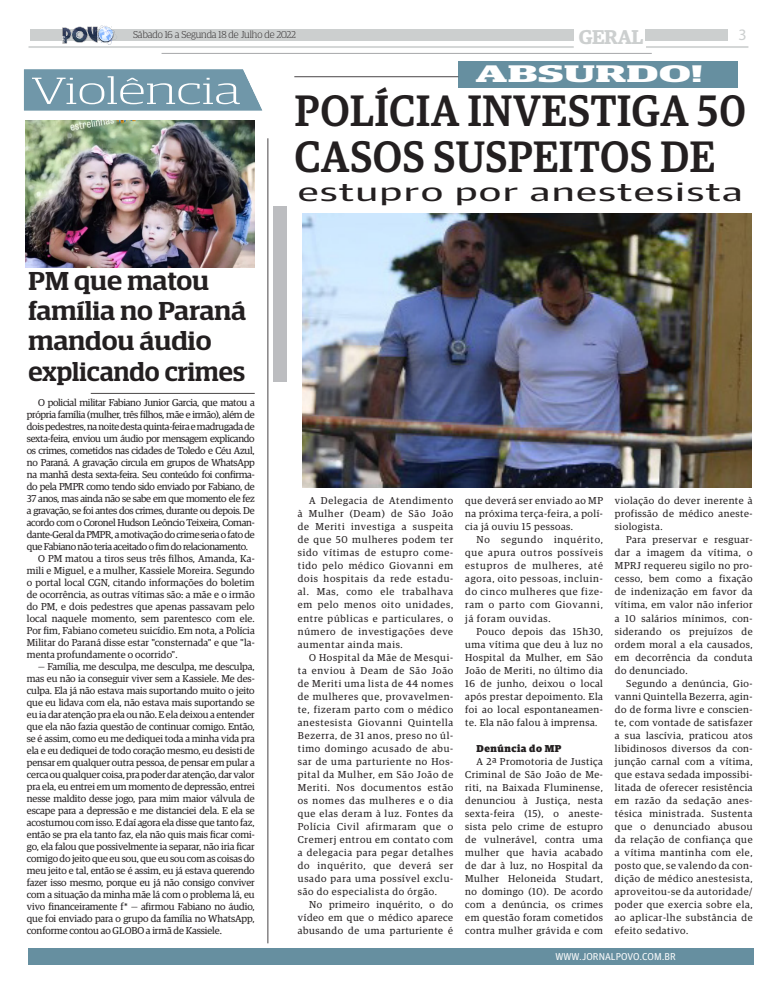
<style>
.page{position:relative;width:783px;height:993px;background:#fff}
.page>*{position:absolute;margin:0;border:0;box-sizing:border-box;transform-origin:0 0}
.Título_-_2_colunas{font:500 44px/46px "Guardian Egyptian";letter-spacing:.02em;color:#231f20;scale:.94 1}
.Título_-_2_colunas-2{font:300 38px "Guardian Egyptian Display";color:#fff;scale:1.49 1}
.Título_-_2_colunas-3{font:500 26px/30px "Guardian Egyptian Display";color:#231f20;scale:1.13 1}
.Título_-_2_colunas-4{font:26px "Guardian Agate Sans G1 D Regular";color:#231f20;scale:1.81 1}
.Título_-_2_colunas-5{font:500 26px "Guardian Egyptian Display";color:#231f20;scale:1.06 1}
.Título_-_2_colunas-6{font:700 24px "Guardian Egyptian Display";color:#fff;scale:2 1}
.Título_-_2_colunas-7{font:600 20px "Guardian Egyptian";letter-spacing:-.02em;color:#cccfcf}
.Título_-_2_colunas-8{font:16px "Myriad Pro";color:#cccfcf}
.Texto_interno_comum{font:10px/13px "Guardian Egyptian";letter-spacing:.05em;color:#231f20;text-align:justify}
.Título_-_2_colunas-9{font:300 10px "Guardian Egyptian Display";color:#231f20}
.Título_-_2_colunas-10{font:10px "Guardian Agate Sans G1 D Regular";color:#fff}
.Texto_interno_comum-2{font:900 10px "Guardian Egyptian";letter-spacing:.05em;color:#231f20}
</style>
<div class="page">
<div style="left:30px;top:29px;width:543px;height:11px;background:#cccfcf"></div>
<div style="left:645px;top:29px;width:82px;height:11px;background:#cccfcf"></div>
<hr style="left:646px;top:46px;width:102px;height:2px;background:#cccfcf">
<hr style="left:28px;top:46px;width:545px;height:2px;background:#cccfcf">
<hr style="left:161px;top:53px;width:490px;height:1px;background:#939598">
<div style="left:28px;top:947px;width:725px;height:17px;background:#668fa0"></div>
<img style="left:31px;top:25px;width:89px;height:20px">
<div style="left:459px;top:62px;width:278px;height:26px;background:#668fa0"></div>
<img style="left:26px;top:121px;width:229px;height:146px">
<hr style="left:267px;top:138px;width:1px;height:805px;background:#231f20">
<div style="left:273px;top:206px;width:14px;height:176px;background:#bcbdc0"></div>
<img style="left:302px;top:213px;width:449px;height:275px">
<hr style="left:91px;top:393px;width:164px;height:1px;background:#231f20">
<hr style="left:294px;top:76px;width:164px;height:1px;background:#231f20">
<p class="Título_-_2_colunas-9" style="left:133px;top:29px;width:164px">Sábado 16 a Segunda 18 de Julho de 2022</p>
<p class="Título_-_2_colunas-7" style="left:578px;top:22px;width:66px">GERAL</p>
<p class="Título_-_2_colunas-8" style="left:738px;top:25px;width:10px">3</p>
<p class="Título_-_2_colunas-2" style="left:31px;top:71px;width:143px">Violência</p>
<p class="Título_-_2_colunas-3" style="left:28px;top:266px;width:161px">PM que matou</p>
<p class="Título_-_2_colunas-3" style="left:28px;top:296px;width:194px">família no Paraná mandou áudio</p>
<p class="Título_-_2_colunas-5" style="left:28px;top:357px;width:206px">explicando crimes</p>
<p class="Texto_interno_comum" style="left:27px;top:395px;width:229px;line-height:12px;text-indent:11px">O policial militar Fabiano Junior Garcia, que matou a própria família (mulher, três filhos, mãe e irmão), além de dois pedestres, na noite desta quinta-feira e madrugada de sexta-feira, enviou um áudio por mensagem explicando os crimes, cometidos nas cidades de Toledo e Céu Azul, no Paraná. A gravação circula em grupos de WhatsApp na manhã desta sexta-feira. Seu conteúdo foi confirma&shy;do pela PMPR como tendo sido enviado por Fabiano, de 37 anos, mas ainda não se sabe em que momento ele fez a gravação, se foi antes dos crimes, durante ou depois. De acordo com o Coronel Hudson Leôncio Teixeira, Coman&shy;dante-Geral da PMPR, a motivação do crime seria o fato de que Fabiano não teria aceitado o fim do relacionamento.</p>
<p class="Texto_interno_comum" style="left:27px;top:551px;width:229px;line-height:12px;text-indent:11px">O PM matou a tiros seus três filhos, Amanda, Ka&shy;mili e Miguel, e a mulher, Kassiele Moreira. Segundo o portal local CGN, citando informações do boletim de ocorrência, as outras vítimas são: a mãe e o irmão do PM, e dois pedestres que apenas passavam pelo local naquele momento, sem parentesco com ele.<br>Por fim, Fabiano cometeu suicídio. Em nota, a Polícia Militar do Paraná disse estar "consternada" e que "la&shy;menta profundamente o ocorrido".</p>
<p class="Texto_interno_comum" style="left:27px;top:659px;width:229px;line-height:12px;text-indent:11px">— Família, me desculpa, me desculpa, me desculpa, mas eu não ia conseguir viver sem a Kassiele. Me des&shy;culpa. Ela já não estava mais suportando muito o jeito que eu lidava com ela, não estava mais suportando se eu ia dar atenção pra ela ou não. E ela deixou a entender que ela não fazia questão de continuar comigo. Então, se é assim, como eu me dediquei toda a minha vida pra ela e eu dediquei de todo coração mesmo, eu desisti de pensar em qualquer outra pessoa, de pensar em pular a cerca ou qualquer coisa, pra poder dar atenção, dar valor pra ela, eu entrei em um momento de depressão, entrei nesse maldito desse jogo, para mim maior válvula de escape para a depressão e me distanciei dela. E ela se acostumou com isso. E daí agora ela disse que tanto faz, então se pra ela tanto faz, ela não quis mais ficar comi&shy;go, ela falou que possivelmente ia separar, não iria ficar comigo do jeito que eu sou, que eu sou com as coisas do meu jeito e tal, então se é assim, eu já estava querendo fazer isso mesmo, porque eu já não consigo conviver com a situação da minha mãe lá com o problema lá, eu vivo financeiramente f* — afirmou Fabiano no áudio, que foi enviado para o grupo da família no WhatsApp, conforme contou ao GLOBO a irmã de Kassiele.</p>
<p class="Título_-_2_colunas-6" style="left:475px;top:61px;width:115px">ABSURDO!</p>
<p class="Título_-_2_colunas" style="left:295px;top:84px;width:481px">POLÍCIA INVESTIGA 50<br>CASOS SUSPEITOS DE</p>
<p class="Título_-_2_colunas-4" style="left:297px;top:174px;width:248px">estupro por anestesista</p>
<p class="Texto_interno_comum" style="left:298px;top:493px;width:157px;text-indent:11px">A Delegacia de Atendimento à Mulher (Deam) de São João de Meriti investiga a suspeita de que 50 mulheres podem ter sido vítimas de estupro come&shy;tido pelo médico Giovanni em dois hospitais da rede estadu&shy;al. Mas, como ele trabalhava em pelo menos oito unidades, entre públicas e particulares, o número de investigações deve aumentar ainda mais.</p>
<p class="Texto_interno_comum" style="left:298px;top:649px;width:157px;text-indent:11px">O Hospital da Mãe de Mesqui&shy;ta enviou à Deam de São João de Meriti uma lista de 44 nomes de mulheres que, provavelmen&shy;te, fizeram parto com o médico anestesista Giovanni Quintella Bezerra, de 31 anos, preso no úl&shy;timo domingo acusado de abu&shy;sar de uma parturiente no Hos&shy;pital da Mulher, em São João de Meriti. Nos documentos estão os nomes das mulheres e o dia que elas deram à luz. Fontes da Polícia Civil afirmaram que o Cremerj entrou em contato com a delegacia para pegar detalhes do inquérito, que deverá ser usado para uma possível exclu&shy;são do especialista do órgão.</p>
<p class="Texto_interno_comum" style="left:298px;top:896px;width:157px;text-indent:11px">No primeiro inquérito, o do vídeo em que o médico aparece abusando de uma parturiente é</p>
<p class="Texto_interno_comum" style="left:465px;top:493px;width:139px">que deverá ser enviado ao MP na próxima terça-feira, a polí&shy;cia já ouviu 15 pessoas.</p>
<p class="Texto_interno_comum" style="left:465px;top:532px;width:139px;text-indent:11px">No segundo inquérito, que apura outros possíveis estupros de mulheres, até agora, oito pessoas, incluin&shy;do cinco mulheres que fize&shy;ram o parto com Giovanni, já foram ouvidas.</p>
<p class="Texto_interno_comum" style="left:465px;top:623px;width:139px;text-indent:11px">Pouco depois das 15h30, uma vítima que deu à luz no Hospital da Mulher, em São João de Meriti, no último dia 16 de junho, deixou o local após prestar depoimento. Ela foi ao local espontaneamen&shy;te. Ela não falou à imprensa.</p>
<p class="Texto_interno_comum-2" style="left:476px;top:740px;width:86px">Denúncia do MP</p>
<p class="Texto_interno_comum" style="left:465px;top:753px;width:139px;text-indent:11px">A 2ª Promotoria de Justiça Criminal de São João de Me&shy;riti, na Baixada Fluminense, denunciou à Justiça, nesta sexta-feira (15), o aneste&shy;sista pelo crime de estupro de vulnerável, contra uma mulher que havia acabado de dar à luz, no Hospital da Mulher Heloneida Studart, no domingo (10). De acordo com a denúncia, os crimes em questão foram cometidos contra mulher grávida e com</p>
<p class="Texto_interno_comum" style="left:614px;top:493px;width:139px">violação do dever inerente à profissão de médico aneste&shy;siologista.</p>
<p class="Texto_interno_comum" style="left:614px;top:532px;width:139px;text-indent:11px">Para preservar e resguar&shy;dar a imagem da vítima, o MPRJ requereu sigilo no pro&shy;cesso, bem como a fixação de indenização em favor da vítima, em valor não inferior a 10 salários mínimos, con&shy;siderando os prejuízos de ordem moral a ela causados, em decorrência da conduta do denunciado.</p>
<p class="Texto_interno_comum" style="left:614px;top:675px;width:139px;text-indent:11px">Segundo a denúncia, Gio&shy;vanni Quintella Bezerra, agin&shy;do de forma livre e conscien&shy;te, com vontade de satisfazer a sua lascívia, praticou atos libidinosos diversos da con&shy;junção carnal com a vítima, que estava sedada impossibi&shy;litada de oferecer resistência em razão da sedação anes&shy;tésica ministrada. Sustenta que o denunciado abusou da relação de confiança que a vítima mantinha com ele, posto que, se valendo da con&shy;dição de médico anestesista, aproveitou-se da autoridade/ poder que exercia sobre ela, ao aplicar-lhe substância de efeito sedativo.</p>
<p class="Título_-_2_colunas-10" style="left:555px;top:949px;width:122px">WWW.JORNALPOVO.COM.BR</p>
</div>
